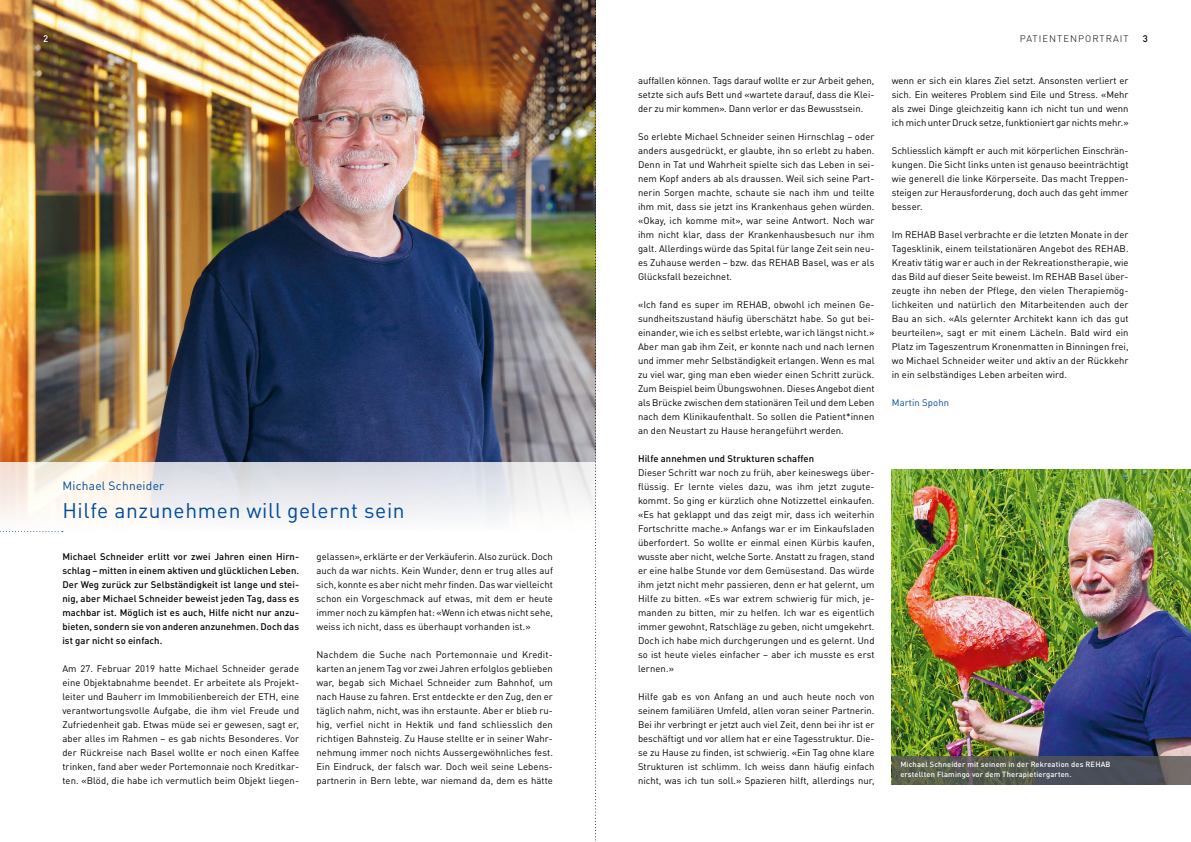
<style>
.page{position:relative;width:1191px;height:842px;background:#fff}
.page>*{position:absolute;margin:0;border:0;box-sizing:border-box;transform-origin:0 0}
.t1{font:21px "DINOT";letter-spacing:.03em;color:#004b9a}
.t2{font:12px "DINOT";letter-spacing:.02em;color:#004b9a}
.t3{font:9.5px/14px "DINOT";letter-spacing:.01em;color:#000;text-align:justify}
.t4{font:500 9.5px/14px "DINOT";letter-spacing:.01em;color:#000;text-align:justify}
.t5{font:300 9.5px "DINOT";letter-spacing:.11em;color:#000}
.t6{font:9.5px "DINOT";letter-spacing:.01em;color:#004b9a}
.t7{font:500 9.5px "DINOT";color:#fff}
.t8{font:500 7.5px/9.5px "DINOT";letter-spacing:.025em;color:#fff}
</style>
<div class="page">
<img style="left:0;top:0;width:595px;height:462px">
<svg style="left:0;top:462px;width:595px;height:71px"></svg>
<svg style="left:0;top:531px;width:63px;height:1px"></svg>
<img style="left:891px;top:469px;width:300px;height:287px">
<svg style="left:891px;top:756px;width:300px;height:28px;background:#545853"></svg>
<svg style="left:595px;top:0;width:1px;height:841px"></svg>
<p class="t7" style="left:43px;top:33px;width:7px">2</p>
<p class="t2" style="left:62px;top:478px;width:103px">Michael Schneider</p>
<h1 class="t1" style="left:62px;top:497px;width:344px">Hilfe anzunehmen will gelernt sein</h1>
<p class="t4" style="left:62px;top:549px;width:238px">Michael Schneider erlitt vor zwei Jahren einen Hirn&shy;schlag – mitten in einem aktiven und glücklichen Leben.<br>Der Weg zurück zur Selbständigkeit ist lange und stei&shy;nig, aber Michael Schneider beweist jeden Tag, dass es machbar ist. Möglich ist es auch, Hilfe nicht nur anzu&shy;bieten, sondern sie von anderen anzunehmen. Doch das ist gar nicht so einfach.</p>
<p class="t3" style="left:62px;top:661px;width:238px">Am 27. Februar 2019 hatte Michael Schneider gerade eine Objektabnahme beendet. Er arbeitete als Projekt&shy;leiter und Bauherr im Immobilienbereich der ETH, eine verantwortungsvolle Aufgabe, die ihm viel Freude und Zufriedenheit gab. Etwas müde sei er gewesen, sagt er, aber alles im Rahmen – es gab nichts Besonderes. Vor der Rückreise nach Basel wollte er noch einen Kaffee trinken, fand aber weder Portemonnaie noch Kreditkar&shy;ten. «Blöd, die habe ich vermutlich beim Objekt liegen-</p>
<p class="t3" style="left:316px;top:549px;width:238px">gelassen», erklärte er der Verkäuferin. Also zurück. Doch auch da war nichts. Kein Wunder, denn er trug alles auf sich, konnte es aber nicht mehr finden. Das war vielleicht schon ein Vorgeschmack auf etwas, mit dem er heute immer noch zu kämpfen hat: «Wenn ich etwas nicht sehe, weiss ich nicht, dass es überhaupt vorhanden ist.»</p>
<p class="t3" style="left:316px;top:647px;width:238px;text-align:left">Nachdem die Suche nach Portemonnaie und Kredit&shy;karten an jenem Tag vor zwei Jahren erfolglos geblieben war, begab sich Michael Schneider zum Bahnhof, um nach Hause zu fahren. Erst entdeckte er den Zug, den er täglich nahm, nicht, was ihn erstaunte. Aber er blieb ru&shy;hig, verfiel nicht in Hektik und fand schliesslich den richtigen Bahnsteig. Zu Hause stellte er in seiner Wahr&shy;nehmung immer noch nichts Aussergewöhnliches fest.<br>Ein Eindruck, der falsch war. Doch weil seine Lebens&shy;partnerin in Bern lebte, war niemand da, dem es hätte</p>
<p class="t3" style="left:638px;top:73px;width:238px">auffallen können. Tags darauf wollte er zur Arbeit gehen, setzte sich aufs Bett und «wartete darauf, dass die Klei&shy;der zu mir kommen». Dann verlor er das Bewusstsein.</p>
<p class="t3" style="left:638px;top:129px;width:238px">So erlebte Michael Schneider seinen Hirnschlag – oder anders ausgedrückt, er glaubte, ihn so erlebt zu haben.<br>Denn in Tat und Wahrheit spielte sich das Leben in sei&shy;nem Kopf anders ab als draussen. Weil sich seine Part&shy;nerin Sorgen machte, schaute sie nach ihm und teilte ihm mit, dass sie jetzt ins Krankenhaus gehen würden. «Okay, ich komme mit», war seine Antwort. Noch war ihm nicht klar, dass der Krankenhausbesuch nur ihm galt. Allerdings würde das Spital für lange Zeit sein neu&shy;es Zuhause werden – bzw. das REHAB Basel, was er als Glücksfall bezeichnet.</p>
<p class="t3" style="left:638px;top:298px;width:238px">«Ich fand es super im REHAB, obwohl ich meinen Ge&shy;sundheitszustand häufig überschätzt habe. So gut bei&shy;einander, wie ich es selbst erlebte, war ich längst nicht.» Aber man gab ihm Zeit, er konnte nach und nach lernen und immer mehr Selbständigkeit erlangen. Wenn es mal zu viel war, ging man eben wieder einen Schritt zurück.<br>Zum Beispiel beim Übungswohnen. Dieses Angebot dient als Brücke zwischen dem stationären Teil und dem Leben nach dem Klinikaufenthalt. So sollen die Patient*innen an den Neustart zu Hause herangeführt werden.</p>
<p class="t4" style="left:638px;top:451px;width:178px">Hilfe annehmen und Strukturen schaffen</p>
<p class="t3" style="left:638px;top:466px;width:238px">Dieser Schritt war noch zu früh, aber keineswegs über&shy;flüssig. Er lernte vieles dazu, was ihm jetzt zugute&shy;kommt. So ging er kürzlich ohne Notizzettel einkaufen. «Es hat geklappt und das zeigt mir, dass ich weiterhin Fortschritte mache.» Anfangs war er im Einkaufsladen überfordert. So wollte er einmal einen Kürbis kaufen, wusste aber nicht, welche Sorte. Anstatt zu fragen, stand er eine halbe Stunde vor dem Gemüsestand. Das würde ihm jetzt nicht mehr passieren, denn er hat gelernt, um Hilfe zu bitten. «Es war extrem schwierig für mich, je&shy;manden zu bitten, mir zu helfen. Ich war es eigentlich immer gewohnt, Ratschläge zu geben, nicht umgekehrt.<br>Doch ich habe mich durchgerungen und es gelernt. Und so ist heute vieles einfacher – aber ich musste es erst lernen.»</p>
<p class="t3" style="left:638px;top:690px;width:238px">Hilfe gab es von Anfang an und auch heute noch von seinem familiären Umfeld, allen voran seiner Partnerin.<br>Bei ihr verbringt er jetzt auch viel Zeit, denn bei ihr ist er beschäftigt und vor allem hat er eine Tagesstruktur. Die&shy;se zu Hause zu finden, ist schwierig. «Ein Tag ohne klare Strukturen ist schlimm. Ich weiss dann häufig einfach nicht, was ich tun soll.» Spazieren hilft, allerdings nur,</p>
<p class="t5" style="left:1019px;top:33px;width:110px">PATIENTENPORTRAIT</p>
<p class="t4" style="left:1142px;top:32px;width:7px">3</p>
<p class="t3" style="left:891px;top:74px;width:238px">wenn er sich ein klares Ziel setzt. Ansonsten verliert er sich. Ein weiteres Problem sind Eile und Stress. «Mehr als zwei Dinge gleichzeitig kann ich nicht tun und wenn ich mich unter Druck setze, funktioniert gar nichts mehr.»</p>
<p class="t3" style="left:891px;top:144px;width:238px">Schliesslich kämpft er auch mit körperlichen Einschrän&shy;kungen. Die Sicht links unten ist genauso beeinträchtigt wie generell die linke Körperseite. Das macht Treppen&shy;steigen zur Herausforderung, doch auch das geht immer besser.</p>
<p class="t3" style="left:891px;top:228px;width:238px">Im REHAB Basel verbrachte er die letzten Monate in der Tagesklinik, einem teilstationären Angebot des REHAB.<br>Kreativ tätig war er auch in der Rekreationstherapie, wie das Bild auf dieser Seite beweist. Im REHAB Basel über&shy;zeugte ihn neben der Pflege, den vielen Therapiemög&shy;lichkeiten und natürlich den Mitarbeitenden auch der Bau an sich. «Als gelernter Architekt kann ich das gut beurteilen», sagt er mit einem Lächeln. Bald wird ein Platz im Tageszentrum Kronenmatten in Binningen frei, wo Michael Schneider weiter und aktiv an der Rückkehr in ein selbständiges Leben arbeiten wird.</p>
<p class="t6" style="left:891px;top:397px;width:59px">Martin Spohn</p>
<p class="t8" style="left:900px;top:760px;width:212px">Michael Schneider mit seinem in der Rekreation des REHAB erstellten Flamingo vor dem Therapietiergarten.</p>
</div>
